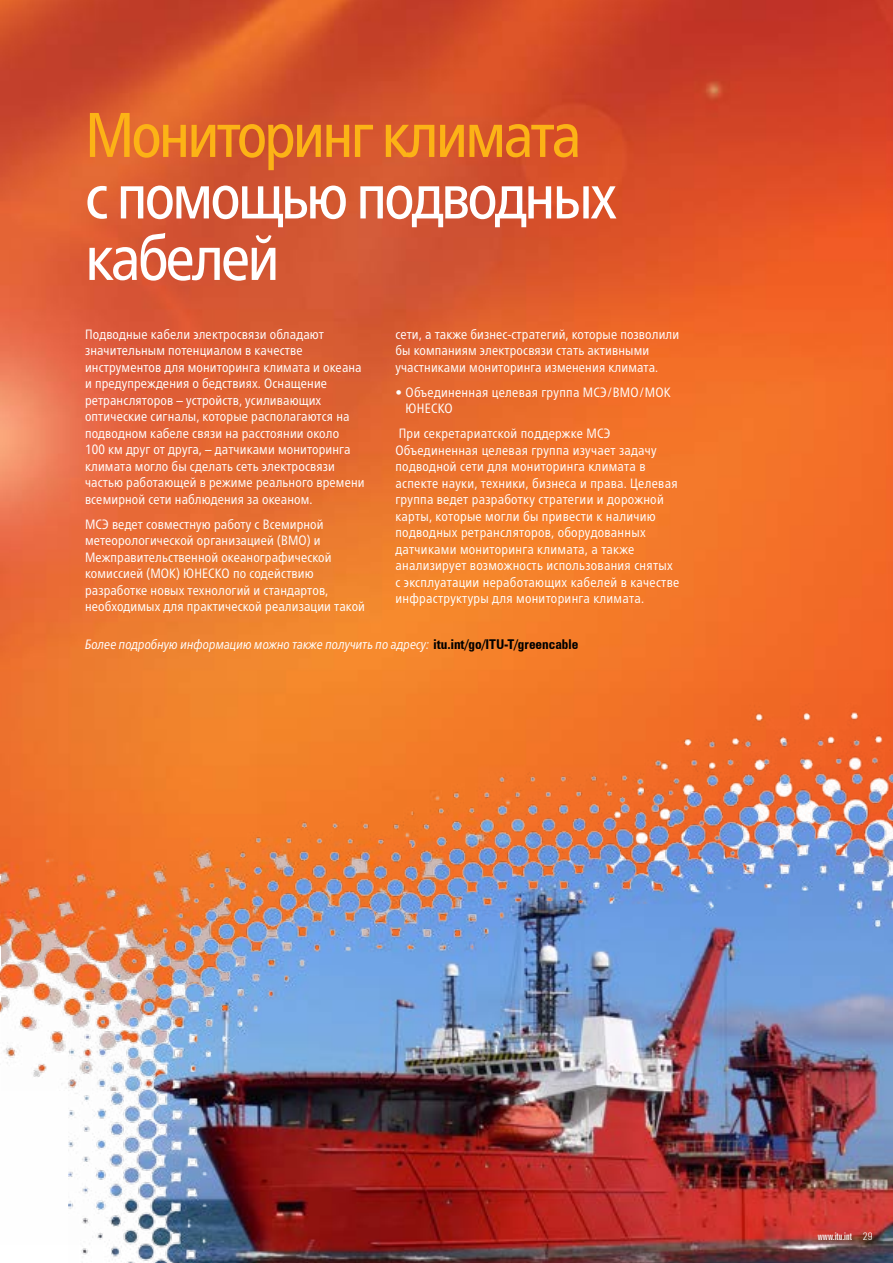
<style>
.page{position:relative;width:893px;height:1263px;background:#fff}
.page>*{position:absolute;margin:0;border:0;box-sizing:border-box;transform-origin:0 0}
.t1{font:condensed 63px/61.5px "Frutiger Neue LTW1 G";letter-spacing:-.05em;color:#fff}
.t2{font:condensed 63px "Frutiger Neue LTW1 G";letter-spacing:-.05em;color:#fcb316}
.t3{font:condensed 13.5px/16.5px "Frutiger Neue LTW1 G";letter-spacing:.01em;color:#fff}
.t4{font:italic condensed 13.5px "Frutiger Neue LTW1 G";color:#fff}
.t5{font:extra-condensed 10.5px "Zurich BT";color:#fff}
.s1{font-family:"Zurich BT";font-weight:700;font-style:normal;color:#000}
.s2{font-weight:300;font-stretch:condensed}
</style>
<div class="page">
<img style="left:0;top:0;width:893px;height:1077px">
<img style="left:258px;top:671px;width:635px;height:17px">
<img style="left:68px;top:688px;width:825px;height:575px">
<h1 class="t2" style="left:85px;top:98px;width:498px">Мониторинг климата</h1>
<h1 class="t1" style="left:85px;top:165px;width:534px">с помощью подводных кабелей</h1>
<p class="t3" style="left:395px;top:326px;width:285px">сети, а также бизнес-стратегий, которые позволили бы компаниям электросвязи стать активными участниками мониторинга изменения климата.</p>
<p class="t3" style="left:406px;top:384px;width:267px;text-indent:-10px">• Объединенная целевая группа МСЭ/ВМО/МОК<br>ЮНЕСКО</p>
<p class="t3" style="left:395px;top:425px;width:285px">При секретариатской поддержке МСЭ Объединенная целевая группа изучает задачу подводной сети для мониторинга климата в аспекте науки, техники, бизнеса и права. Целевая группа ведет разработку стратегии и дорожной карты, которые могли бы привести к наличию подводных ретрансляторов, оборудованных датчиками мониторинга климата, а также анализирует возможность использования снятых с эксплуатации неработающих кабелей в качестве инфраструктуры для мониторинга климата.</p>
<p class="t4" style="left:85px;top:636px;width:495px">Более подробную информацию можно также получить по адресу: <span class="s1">itu.int/go/ITU-T/greencable</span></p>
<p class="t3" style="left:85px;top:326px;width:281px">Подводные кабели электросвязи обладают значительным потенциалом в качестве инструментов для мониторинга климата и океана и предупреждения о бедствиях. Оснащение ретрансляторов – устройств, усиливающих оптические сигналы, которые располагаются на подводном кабеле связи на расстоянии около<br>100 км друг от друга, – датчиками мониторинга климата могло бы сделать сеть электросвязи частью работающей в режиме реального времени всемирной сети наблюдения за океаном.</p>
<p class="t3" style="left:85px;top:516px;width:282px">МСЭ ведет совместную работу с Всемирной метеорологической организацией (ВМО) и Межправительственной океанографической комиссией (МОК) ЮНЕСКО по содействию разработке новых технологий и стандартов, необходимых для практической реализации такой</p>
<p class="t5" style="left:818px;top:1230px;width:56px">www.itu.int <span class="s2">29</span></p>
<p class="t5" style="left:826px;top:1230px;width:35px">www.itu.int</p>
</div>
